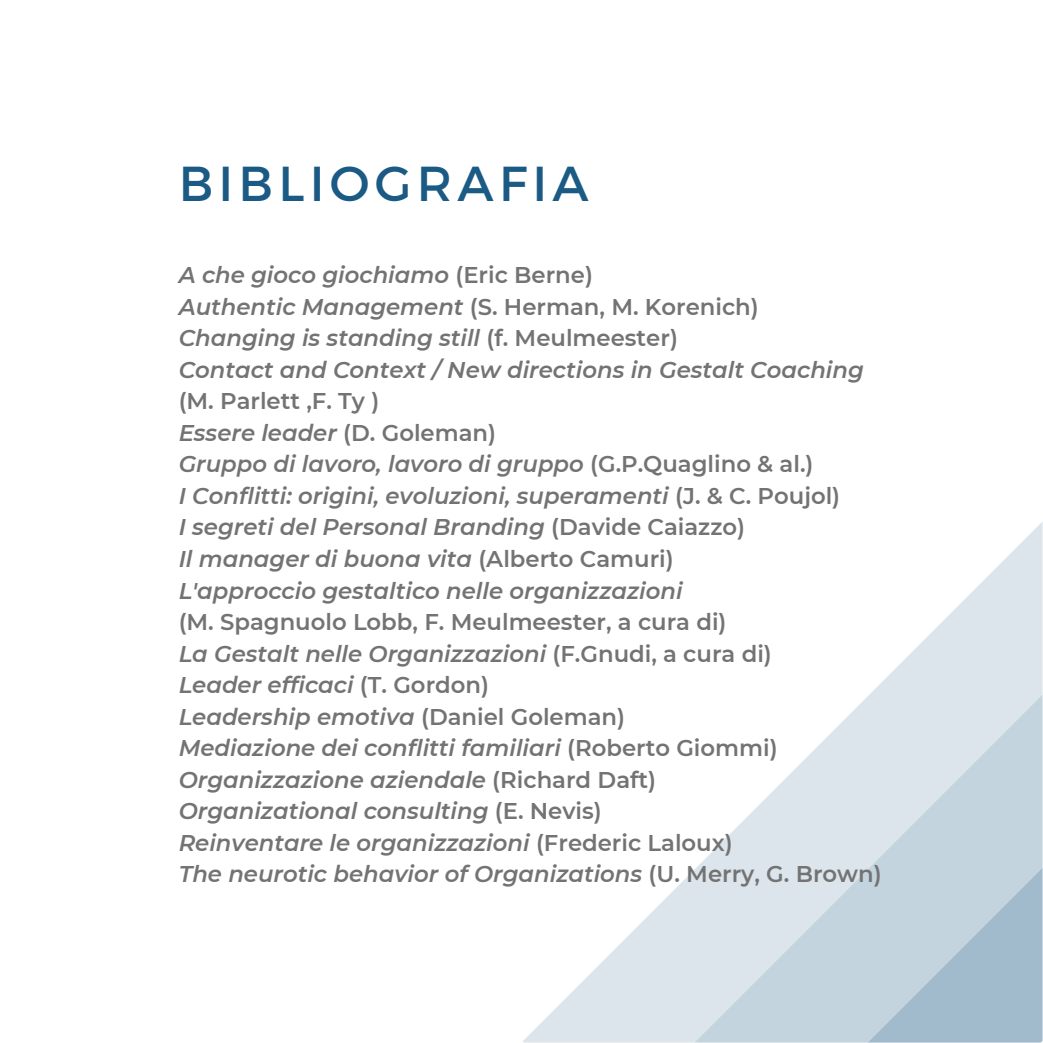
<style>
.page{position:relative;width:1043px;height:1043px;background:#fff}
.page>*{position:absolute;margin:0;border:0;box-sizing:border-box;transform-origin:0 0}
.t1{font:49px "Montserrat";letter-spacing:.105em;color:#1b5a84}
.t2{font:italic 600 22.75px "Montserrat";color:#737373}
.t3{font:600 22.75px "Montserrat";color:#737373}
.s1{font-style:normal}
.s2{font-style:italic}
</style>
<div class="page">
<svg style="left:523px;top:522px;width:519px;height:520px"></svg>
<svg style="left:694px;top:694px;width:348px;height:348px;fill:#dce5ec"></svg>
<svg style="left:867px;top:867px;width:175px;height:175px;background:#b3c8d5"></svg>
<h1 class="t1" style="left:179px;top:151px;width:411px">BIBLIOGRAFIA</h1>
<p class="t2" style="left:179px;top:261px;width:415px">A che gioco giochiamo <span class="s1">(Eric Berne)</span></p>
<p class="t3" style="left:179px;top:293px;width:581px"><span class="s2">Authentic Management</span> (S. Herman, M. Korenich)</p>
<p class="t2" style="left:179px;top:324px;width:500px">Changing is standing still <span class="s1">(f. Meulmeester)</span></p>
<p class="t2" style="left:179px;top:356px;width:686px">Contact and Context / New directions in Gestalt Coaching</p>
<p class="t3" style="left:179px;top:387px;width:202px">(M. Parlett ,F. Ty )</p>
<p class="t2" style="left:179px;top:419px;width:319px">Essere leader <span class="s1">(D. Goleman)</span></p>
<p class="t2" style="left:179px;top:450px;width:636px">Gruppo di lavoro, lavoro di gruppo <span class="s1">(G.P.Quaglino &amp; al.)</span></p>
<p class="t2" style="left:179px;top:482px;width:663px">I Conflitti: origini, evoluzioni, superamenti <span class="s1">(J. &amp; C. Poujol)</span></p>
<p class="t2" style="left:179px;top:513px;width:567px">I segreti del Personal Branding <span class="s1">(Davide Caiazzo)</span></p>
<p class="t2" style="left:179px;top:545px;width:496px">Il manager di buona vita <span class="s1">(Alberto Camuri)</span></p>
<p class="t2" style="left:179px;top:576px;width:505px">L'approccio gestaltico nelle organizzazioni</p>
<p class="t3" style="left:179px;top:608px;width:549px">(M. Spagnuolo Lobb, F. Meulmeester, a cura di)</p>
<p class="t2" style="left:179px;top:639px;width:594px">La Gestalt nelle Organizzazioni <span class="s1">(F.Gnudi, a cura di)</span></p>
<p class="t2" style="left:179px;top:671px;width:312px">Leader efficaci <span class="s1">(T. Gordon)</span></p>
<p class="t2" style="left:179px;top:702px;width:448px">Leadership emotiva <span class="s1">(Daniel Goleman)</span></p>
<p class="t2" style="left:179px;top:734px;width:600px">Mediazione dei conflitti familiari <span class="s1">(Roberto Giommi)</span></p>
<p class="t2" style="left:179px;top:765px;width:479px">Organizzazione aziendale <span class="s1">(Richard Daft)</span></p>
<p class="t2" style="left:179px;top:797px;width:424px">Organizational consulting <span class="s1">(E. Nevis)</span></p>
<p class="t2" style="left:179px;top:828px;width:555px">Reinventare le organizzazioni <span class="s1">(Frederic Laloux)</span></p>
<p class="t2" style="left:179px;top:860px;width:704px">The neurotic behavior of Organizations <span class="s1">(U. Merry, G. Brown)</span></p>
</div>
